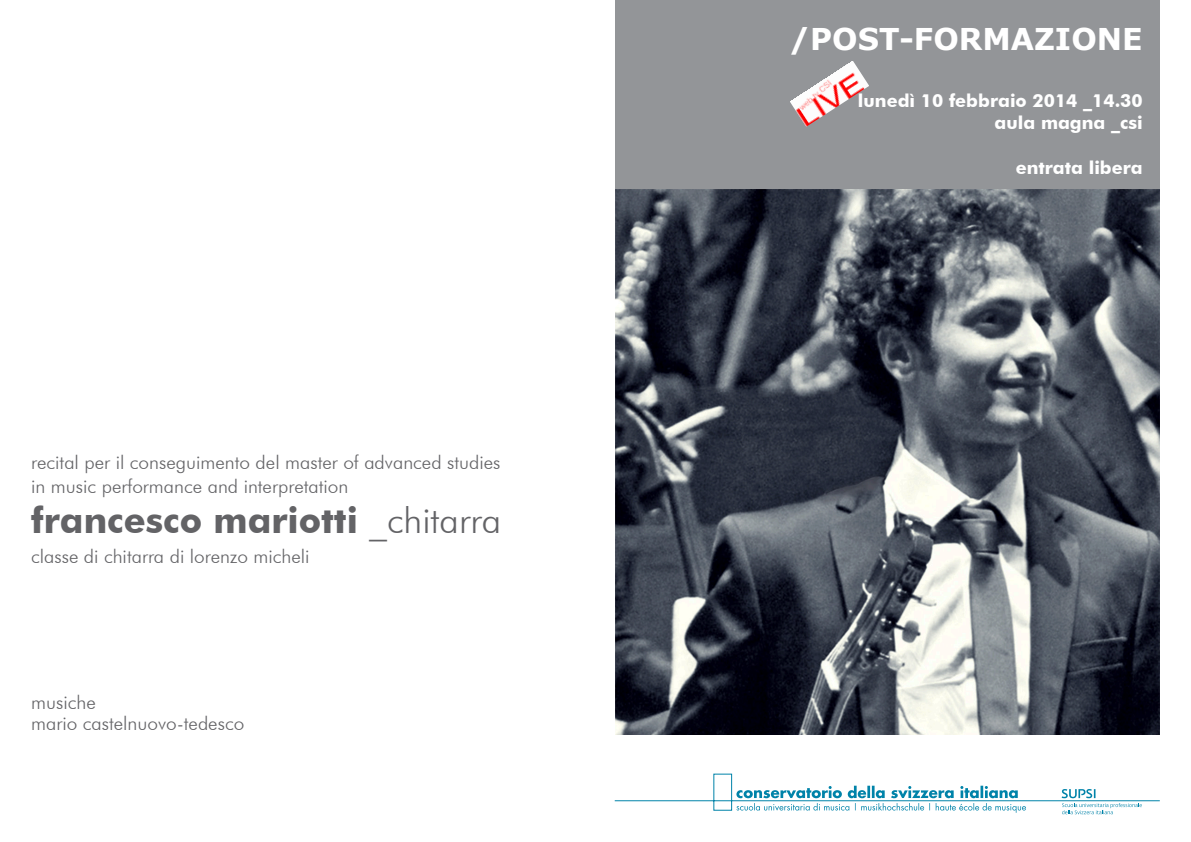
<style>
.page{position:relative;width:1191px;height:842px;background:#fff}
.page>*{position:absolute;margin:0;border:0;box-sizing:border-box;transform-origin:0 0}
.t1{font:700 36px "Futura BT";color:#636366}
.t2{font:700 30px "Verdana";color:#fff}
.t3{font:300 19px/24px "Futura BT";color:#636366}
.t4{font:700 18px/21.6px "Futura BT";color:#fff;text-align:right}
.s1{font-weight:300}
</style>
<div class="page">
<div style="left:615px;top:0;width:544px;height:190px;background:#939598"></div>
<img style="left:790px;top:61px;width:79px;height:66px">
<svg style="left:614px;top:774px;width:546px;height:40px"></svg>
<img style="left:615px;top:190px;width:544px;height:544px">
<p class="t3" style="left:31px;top:450px;width:471px">recital per il conseguimento del master of advanced studies in music performance and interpretation</p>
<h1 class="t1" style="left:31px;top:498px;width:471px">francesco mariotti <span class="s1">_chitarra</span></h1>
<p class="t3" style="left:31px;top:544px;width:280px">classe di chitarra di lorenzo micheli</p>
<p class="t3" style="left:31px;top:692px;width:215px;line-height:20px">musiche<br>mario castelnuovo-tedesco</p>
<h2 class="t2" style="left:789px;top:18px;width:355px">/POST-FORMAZIONE</h2>
<p class="t4" style="left:858px;top:90px;width:286px">lunedì 10 febbraio 2014 _14.30 aula magna _csi</p>
<p class="t4" style="left:1015px;top:156px;width:128px">entrata libera</p>
</div>
